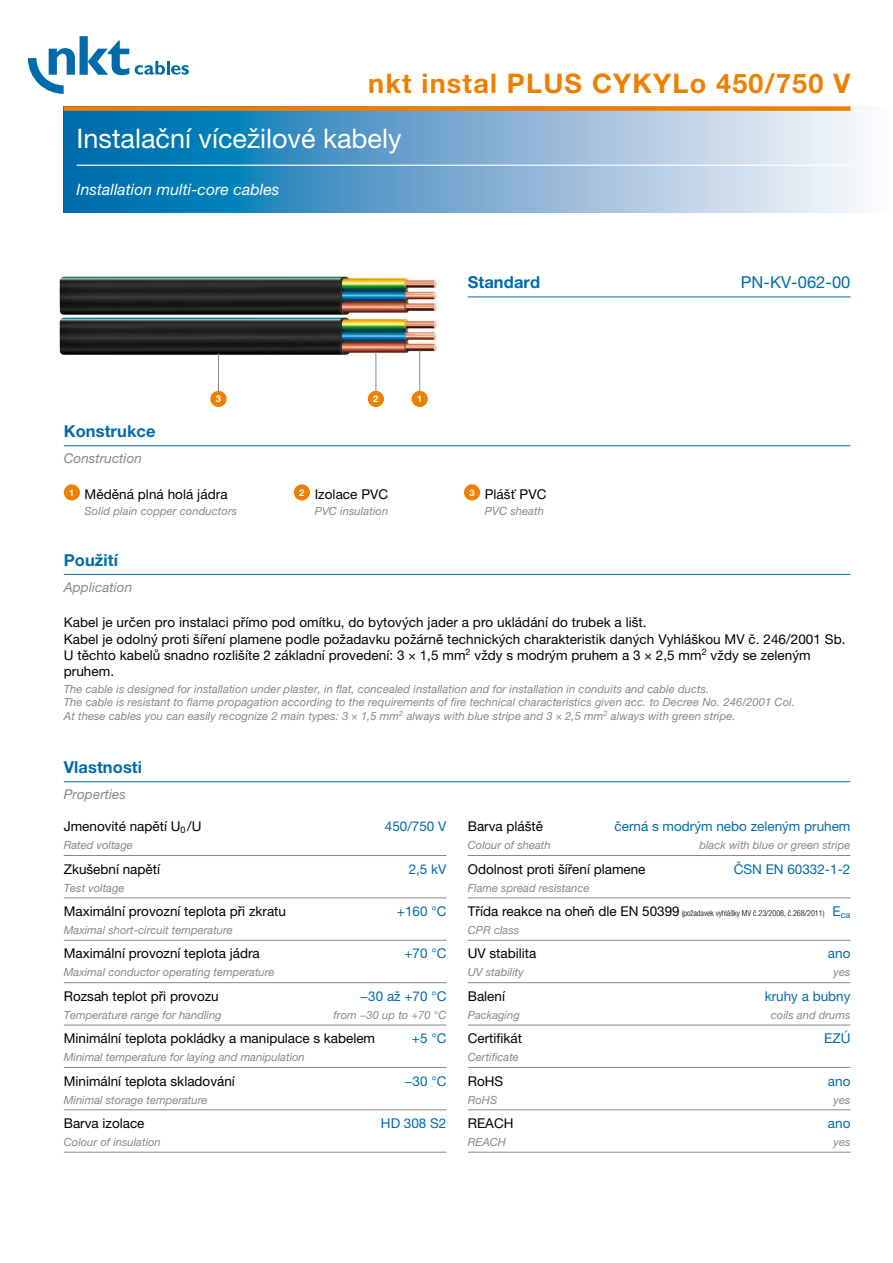
<style>
.page{position:relative;width:893px;height:1263px;background:#fff}
.page>*{position:absolute;margin:0;border:0;box-sizing:border-box;transform-origin:0 0}
.t1{font:700 27px "Helvetica Neue LT Pro";letter-spacing:.045em;color:#ee7f00}
.t2{font:27px "Helvetica Neue LT Pro";color:#fff}
.t3{font:700 16.5px "Helvetica Neue LT Pro";letter-spacing:.005em;color:#006bab}
.t4{font:16.5px "Helvetica Neue LT Pro";letter-spacing:.005em;color:#006bab}
.t5{font:italic 15.75px "Helvetica Neue LT Pro";letter-spacing:.005em;color:#fff}
.t6{font:13.5px/16.2px "Helvetica Neue LT Pro";letter-spacing:.005em;color:#000}
.t7{font:13.5px "Helvetica Neue LT Pro";color:#006bab}
.t8{font:italic 13.5px "Helvetica Neue LT Pro";letter-spacing:.005em;color:#87888a}
.t9{font:italic 11.25px/13.5px "Helvetica Neue LT Pro";letter-spacing:.005em;color:#87888a}
.t10{font:700 9.3px "Helvetica Neue LT Pro";color:#fff}
.t11{font:300 condensed 8.25px "Helvetica Neue LT Pro";letter-spacing:-.005em;color:#000}
.s1{font-style:normal}
.s2{font-weight:400;font-stretch:normal;font-size:13.5px}
.s3{font-weight:400;font-stretch:normal;font-size:13.5px;color:#006bab}
.s4{font-weight:400;font-stretch:normal;font-size:9px;color:#006bab}
</style>
<div class="page">
<svg style="left:64px;top:106px;width:797px;height:107px;background:#72abd1"></svg>
<div style="left:64px;top:106px;width:786px;height:5px;background:#ee7f00"></div>
<hr style="left:77px;top:165px;width:773px;height:1px;background:#fff">
<svg style="left:28px;top:36px;width:101px;height:58px"></svg>
<svg style="left:135px;top:61px;width:54px;height:14px"></svg>
<hr style="left:64px;top:445px;width:786px;height:1px;background:#006bab">
<hr style="left:64px;top:855px;width:382px;height:1px;background:#87888a">
<hr style="left:64px;top:897px;width:382px;height:1px;background:#87888a">
<hr style="left:64px;top:940px;width:382px;height:1px;background:#87888a">
<hr style="left:64px;top:982px;width:382px;height:1px;background:#87888a">
<hr style="left:64px;top:1025px;width:382px;height:1px;background:#87888a">
<hr style="left:64px;top:1067px;width:382px;height:1px;background:#87888a">
<hr style="left:64px;top:1109px;width:382px;height:1px;background:#87888a">
<hr style="left:64px;top:1152px;width:382px;height:1px;background:#87888a">
<hr style="left:468px;top:855px;width:382px;height:1px;background:#87888a">
<hr style="left:468px;top:897px;width:382px;height:1px;background:#87888a">
<hr style="left:468px;top:940px;width:382px;height:1px;background:#87888a">
<hr style="left:468px;top:982px;width:382px;height:1px;background:#87888a">
<hr style="left:468px;top:1025px;width:382px;height:1px;background:#87888a">
<hr style="left:468px;top:1067px;width:382px;height:1px;background:#87888a">
<hr style="left:468px;top:1109px;width:382px;height:1px;background:#87888a">
<hr style="left:468px;top:1152px;width:382px;height:1px;background:#87888a">
<hr style="left:64px;top:781px;width:786px;height:1px;background:#006bab">
<hr style="left:64px;top:574px;width:786px;height:1px;background:#006bab">
<div style="left:294px;top:484px;width:16px;height:16px;background:#ee7f00;border-radius:50%"></div>
<div style="left:464px;top:484px;width:16px;height:16px;background:#ee7f00;border-radius:50%"></div>
<div style="left:64px;top:484px;width:16px;height:16px;background:#ee7f00;border-radius:50%"></div>
<hr style="left:468px;top:296px;width:382px;height:1px;background:#006bab">
<img style="left:59px;top:317px;width:379px;height:38px">
<img style="left:59px;top:276px;width:379px;height:39px">
<hr style="left:419px;top:350px;width:1px;height:41px;background:#87888a">
<div style="left:412px;top:391px;width:16px;height:16px;background:#ee7f00;border-radius:50%"></div>
<hr style="left:375px;top:352px;width:1px;height:39px;background:#87888a">
<div style="left:368px;top:391px;width:16px;height:16px;background:#ee7f00;border-radius:50%"></div>
<hr style="left:218px;top:353px;width:1px;height:38px;background:#87888a">
<div style="left:210px;top:391px;width:17px;height:16px;background:#ee7f00;border-radius:50%"></div>
<h1 class="t1" style="left:368px;top:67px;width:484px">nkt instal PLUS CYKYLo 450/750 V</h1>
<h1 class="t2" style="left:77px;top:122px;width:326px">Instalační vícežilové kabely</h1>
<h3 class="t5" style="left:77px;top:179px;width:204px">Installation multi-core cables</h3>
<h2 class="t3" style="left:64px;top:421px;width:93px">Konstrukce</h2>
<p class="t8" style="left:64px;top:450px;width:80px">Construction</p>
<p class="t10" style="left:216px;top:393px;width:7px">3</p>
<p class="t10" style="left:373px;top:393px;width:7px">2</p>
<p class="t10" style="left:417px;top:393px;width:7px">1</p>
<h2 class="t3" style="left:468px;top:272px;width:74px">Standard</h2>
<h2 class="t4" style="left:741px;top:272px;width:111px">PN-KV-062-00</h2>
<p class="t10" style="left:69px;top:487px;width:7px">1</p>
<p class="t6" style="left:85px;top:486px;width:144px">Měděná plná holá jádra</p>
<p class="t10" style="left:469px;top:487px;width:7px">3</p>
<p class="t9" style="left:85px;top:504px;width:154px">Solid plain copper conductors</p>
<p class="t10" style="left:299px;top:487px;width:7px">2</p>
<p class="t6" style="left:485px;top:486px;width:63px">Plášť PVC</p>
<p class="t9" style="left:485px;top:504px;width:61px">PVC sheath</p>
<p class="t6" style="left:315px;top:486px;width:75px">Izolace PVC</p>
<p class="t9" style="left:315px;top:504px;width:75px">PVC insulation</p>
<h2 class="t3" style="left:64px;top:550px;width:56px">Použití</h2>
<p class="t8" style="left:64px;top:579px;width:70px">Application</p>
<p class="t6" style="left:64px;top:614px;width:783px">Kabel je určen pro instalaci přímo pod omítku, do bytových jader a pro ukládání do trubek a lišt.<br>Kabel je odolný proti šíření plamene podle požadavku požárně technických charakteristik daných Vyhláškou MV č. 246/2001 Sb.<br>U těchto kabelů snadno rozlišíte 2 základní provedení: 3 × 1,5 mm<sup>2</sup> vždy s modrým pruhem a 3 × 2,5 mm<sup>2</sup> vždy se zeleným pruhem.</p>
<p class="t9" style="left:64px;top:682px;width:733px">The cable is designed for installation under plaster, in flat, concealed installation and for installation in conduits and cable ducts.<br>The cable is resistant to flame propagation according to the requirements of fire technical characteristics given acc. to Decree No. 246/2001 Col.<br>At these cables you can easily recognize 2 main types: 3 <span class="s1">×</span> 1,5 mm<sup>2</sup> always with blue stripe and 3 <span class="s1">×</span> 2,5 mm<sup>2</sup> always with green stripe.</p>
<h2 class="t3" style="left:64px;top:757px;width:80px">Vlastnosti</h2>
<p class="t8" style="left:64px;top:786px;width:64px">Properties</p>
<p class="t6" style="left:64px;top:818px;width:139px">Jmenovité napětí U<sub>0</sub> /U</p>
<p class="t7" style="left:385px;top:818px;width:63px">450/750 V</p>
<p class="t9" style="left:64px;top:838px;width:71px">Rated voltage</p>
<p class="t6" style="left:64px;top:860px;width:98px">Zkušební napětí</p>
<p class="t7" style="left:409px;top:861px;width:39px">2,5 kV</p>
<p class="t9" style="left:64px;top:881px;width:62px">Test voltage</p>
<p class="t6" style="left:64px;top:903px;width:224px">Maximální provozní teplota při zkratu</p>
<p class="t7" style="left:397px;top:903px;width:51px">+160 °C</p>
<p class="t9" style="left:64px;top:923px;width:171px">Maximal short-circuit temperature</p>
<p class="t6" style="left:64px;top:945px;width:198px">Maximální provozní teplota jádra</p>
<p class="t7" style="left:404px;top:945px;width:44px">+70 °C</p>
<p class="t9" style="left:64px;top:965px;width:212px">Maximal conductor operating temperature</p>
<p class="t6" style="left:64px;top:988px;width:156px">Rozsah teplot při provozu</p>
<p class="t7" style="left:360px;top:988px;width:88px">−30 až +70 °C</p>
<p class="t9" style="left:64px;top:1008px;width:159px">Temperature range for handling</p>
<p class="t9" style="left:334px;top:1008px;width:114px">from −30 up to +70 °C</p>
<p class="t6" style="left:64px;top:1030px;width:313px">Minimální teplota pokládky a manipulace s kabelem</p>
<p class="t7" style="left:412px;top:1030px;width:36px">+5 °C</p>
<p class="t9" style="left:64px;top:1050px;width:243px">Minimal temperature for laying and manipulation</p>
<p class="t6" style="left:64px;top:1072px;width:173px">Minimální teplota skladování</p>
<p class="t7" style="left:404px;top:1073px;width:44px">−30 °C</p>
<p class="t9" style="left:64px;top:1092px;width:145px">Minimal storage temperature</p>
<p class="t6" style="left:64px;top:1115px;width:82px">Barva izolace</p>
<p class="t7" style="left:381px;top:1115px;width:67px">HD 308 S2</p>
<p class="t9" style="left:64px;top:1135px;width:99px">Colour of insulation</p>
<p class="t6" style="left:468px;top:818px;width:77px">Barva pláště</p>
<p class="t7" style="left:615px;top:818px;width:237px">černá s modrým nebo zeleným pruhem</p>
<p class="t9" style="left:468px;top:838px;width:84px">Colour of sheath</p>
<p class="t9" style="left:699px;top:838px;width:153px">black with blue or green stripe</p>
<p class="t6" style="left:468px;top:860px;width:179px">Odolnost proti šíření plamene</p>
<p class="t7" style="left:734px;top:861px;width:118px">ČSN EN 60332-1-2</p>
<p class="t9" style="left:468px;top:881px;width:123px">Flame spread resistance</p>
<p class="t11" style="left:468px;top:908px;width:384px"><span class="s2">Třída reakce na oheň dle EN 50399</span> (požadavek vyhlášky MV č.23/2008, č.268/2011) <span class="s3">E</span><span class="s4">ca</span></p>
<p class="t9" style="left:468px;top:923px;width:53px">CPR class</p>
<p class="t6" style="left:468px;top:945px;width:70px">UV stabilita</p>
<p class="t7" style="left:828px;top:945px;width:24px">ano</p>
<p class="t9" style="left:468px;top:965px;width:58px">UV stability</p>
<p class="t9" style="left:834px;top:965px;width:18px">yes</p>
<p class="t6" style="left:468px;top:988px;width:39px">Balení</p>
<p class="t7" style="left:765px;top:988px;width:87px">kruhy a bubny</p>
<p class="t9" style="left:468px;top:1008px;width:54px">Packaging</p>
<p class="t9" style="left:771px;top:1008px;width:81px">coils and drums</p>
<p class="t6" style="left:468px;top:1030px;width:56px">Certifikát</p>
<p class="t7" style="left:824px;top:1030px;width:28px">EZÚ</p>
<p class="t9" style="left:468px;top:1050px;width:53px">Certificate</p>
<p class="t6" style="left:468px;top:1072px;width:37px">RoHS</p>
<p class="t7" style="left:828px;top:1073px;width:24px">ano</p>
<p class="t9" style="left:468px;top:1092px;width:31px">RoHS</p>
<p class="t9" style="left:834px;top:1092px;width:18px">yes</p>
<p class="t6" style="left:468px;top:1115px;width:47px">REACH</p>
<p class="t7" style="left:828px;top:1115px;width:24px">ano</p>
<p class="t9" style="left:468px;top:1135px;width:40px">REACH</p>
<p class="t9" style="left:834px;top:1135px;width:18px">yes</p>
</div>
